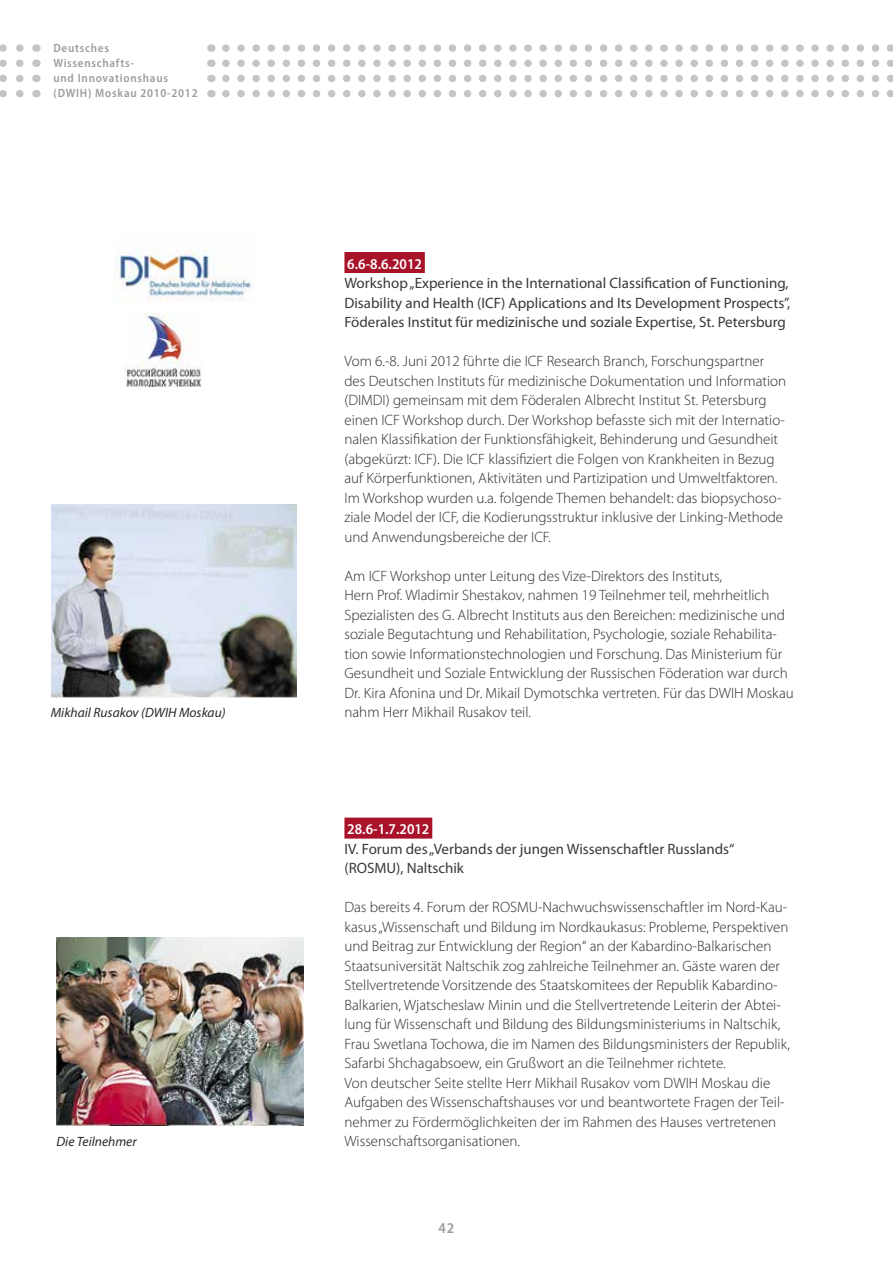
<style>
.page{position:relative;width:893px;height:1263px;background:#fff}
.page>*{position:absolute;margin:0;border:0;box-sizing:border-box;transform-origin:0 0}
.t1{font:300 15px/19.5px "Myriad Pro";color:#292929}
.t2{font:15px/19.5px "Myriad Pro";color:#393939;text-align:justify}
.t3{font:600 semi-condensed 15px "Myriad Pro";color:#fff}
.t4{font:600 semi-condensed 15px "Myriad Pro";color:#9d9d9d}
.t5{font:italic 13.5px "Myriad Pro";color:#292929}
.t6{font:600 semi-condensed 12px/15px "Myriad Pro";letter-spacing:.06em;color:#9d9d9d}
</style>
<div class="page">
<svg style="left:0;top:44px;width:24px;height:8px"></svg>
<svg style="left:0;top:59px;width:24px;height:8px"></svg>
<svg style="left:0;top:75px;width:24px;height:7px"></svg>
<svg style="left:0;top:90px;width:24px;height:7px"></svg>
<svg style="left:226px;top:44px;width:667px;height:8px"></svg>
<svg style="left:226px;top:59px;width:667px;height:8px"></svg>
<svg style="left:226px;top:75px;width:667px;height:7px"></svg>
<svg style="left:226px;top:90px;width:667px;height:7px"></svg>
<div style="left:344px;top:252px;width:81px;height:21px;background:#a9132a"></div>
<div style="left:344px;top:818px;width:88px;height:21px;background:#a9132a"></div>
<img style="left:115px;top:249px;width:136px;height:52px">
<img style="left:51px;top:504px;width:245px;height:193px">
<img style="left:56px;top:938px;width:248px;height:187px">
<img style="left:124px;top:313px;width:78px;height:74px">
<p class="t6" style="left:54px;top:40px;width:146px">Deutsches<br>Wissenschafts-<br>und Innovationshaus (DWIH) Moskau 2010-2012</p>
<p class="t5" style="left:51px;top:704px;width:176px">Mikhail Rusakov (DWIH Moskau)</p>
<p class="t5" style="left:56px;top:1133px;width:82px">Die Teilnehmer</p>
<p class="t3" style="left:347px;top:254px;width:76px">6.6-8.6.2012</p>
<p class="t2" style="left:344px;top:273px;width:447px">Workshop „Experience in the International Classification of Functioning, Disability and Health (ICF) Applications and Its Development Prospects”, Föderales Institut für medizinische und soziale Expertise, St. Petersburg</p>
<p class="t1" style="left:344px;top:351px;width:443px">Vom 6.-8. Juni 2012 führte die ICF Research Branch, Forschungspartner des Deutschen Instituts für medizinische Dokumentation und Information (DIMDI) gemeinsam mit dem Föderalen Albrecht Institut St. Petersburg einen ICF Workshop durch. Der Workshop befasste sich mit der Internatio&shy;nalen Klassifikation der Funktionsfähigkeit, Behinderung und Gesundheit (abgekürzt: ICF). Die ICF klassifiziert die Folgen von Krankheiten in Bezug auf Körperfunktionen, Aktivitäten und Partizipation und Umweltfaktoren.<br>Im Workshop wurden u.a. folgende Themen behandelt: das biopsychoso&shy;ziale Model der ICF, die Kodierungsstruktur inklusive der Linking-Methode und Anwendungsbereiche der ICF.</p>
<p class="t1" style="left:344px;top:566px;width:451px">Am ICF Workshop unter Leitung des Vize-Direktors des Instituts,<br>Hern Prof. Wladimir Shestakov, nahmen 19 Teilnehmer teil, mehrheitlich Spezialisten des G. Albrecht Instituts aus den Bereichen: medizinische und soziale Begutachtung und Rehabilitation, Psychologie, soziale Rehabilita&shy;tion sowie Informationstechnologien und Forschung. Das Ministerium für Gesundheit und Soziale Entwicklung der Russischen Föderation war durch Dr. Kira Afonina und Dr. Mikail Dymotschka vertreten. Für das DWIH Moskau nahm Herr Mikhail Rusakov teil.</p>
<p class="t3" style="left:347px;top:820px;width:84px">28.6-1.7.2012</p>
<p class="t2" style="left:344px;top:838px;width:392px">IV. Forum des „Verbands der jungen Wissenschaftler Russlands“ (ROSMU), Naltschik</p>
<p class="t1" style="left:344px;top:897px;width:447px">Das bereits 4. Forum der ROSMU-Nachwuchswissenschaftler im Nord-Kau&shy;kasus „Wissenschaft und Bildung im Nordkaukasus: Probleme, Perspektiven und Beitrag zur Entwicklung der Region“ an der Kabardino-Balkarischen Staatsuniversität Naltschik zog zahlreiche Teilnehmer an. Gäste waren der Stellvertretende Vorsitzende des Staatskomitees der Republik Kabardino-Balkarien, Wjatscheslaw Minin und die Stellvertretende Leiterin der Abtei&shy;lung für Wissenschaft und Bildung des Bildungsministeriums in Naltschik, Frau Swetlana Tochowa, die im Namen des Bildungsministers der Republik, Safarbi Shchagabsoew, ein Grußwort an die Teilnehmer richtete.<br>Von deutscher Seite stellte Herr Mikhail Rusakov vom DWIH Moskau die Aufgaben des Wissenschaftshauses vor und beantwortete Fragen der Teil&shy;nehmer zu Fördermöglichkeiten der im Rahmen des Hauses vertretenen Wissenschaftsorganisationen.</p>
<p class="t4" style="left:439px;top:1218px;width:17px">42</p>
</div>
